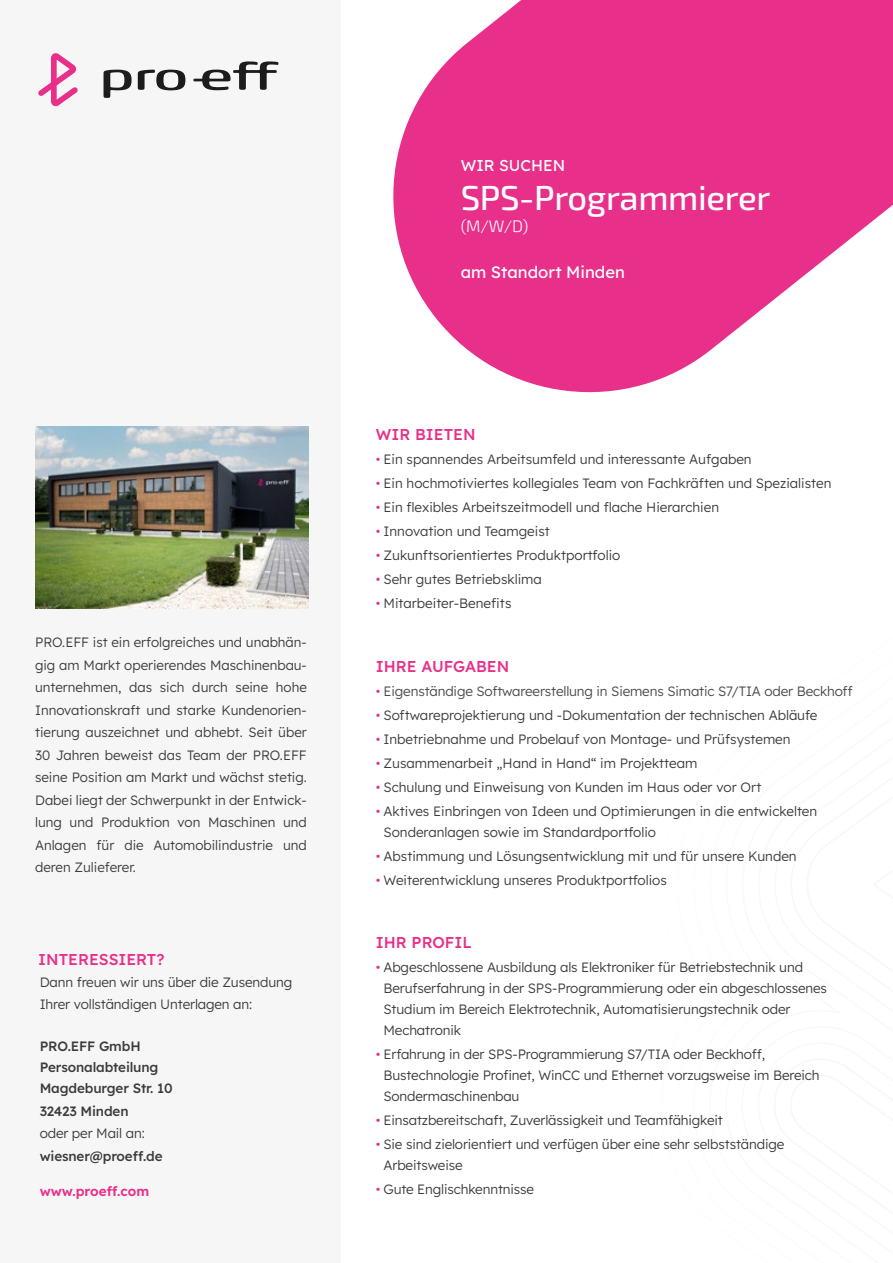
<style>
.page{position:relative;width:893px;height:1263px;background:#fff}
.page>*{position:absolute;margin:0;border:0;box-sizing:border-box;transform-origin:0 0}
.t1{font:500 34.5px "Exo 2";letter-spacing:-.01em;color:#fff}
.t2{font:300 16.65px "Exo 2";color:#fff}
.t3{font:16.5px "Lexend";color:#fff}
.t4{font:500 15.75px "Lexend";color:#e8308a}
.t5{font:15.75px "Lexend";color:#fff}
.t6{font:300 13.5px/22.5px "Lexend";letter-spacing:-.005em;color:#3c3c3b}
.t7{font:500 13.5px/21px "Lexend";letter-spacing:-.01em;color:#3c3c3b}
.t8{font:300 13.5px "Lexend";letter-spacing:-.01em;color:#4b4a4a}
.t9{font:600 13.5px "Lexend";color:#e8308a}
.s1{color:#e8308a}
</style>
<div class="page">
<div style="left:0;top:0;width:340px;height:1263px;background:#f7f6f7"></div>
<svg style="left:104px;top:70px;width:28px;height:28px"></svg>
<svg style="left:138px;top:70px;width:47px;height:20px"></svg>
<svg style="left:194px;top:61px;width:84px;height:29px"></svg>
<svg style="left:38px;top:53px;width:40px;height:53px"></svg>
<img style="left:35px;top:426px;width:273px;height:182px">
<svg style="left:393px;top:0;width:500px;height:393px;fill:#e8308a"></svg>
<p class="t6" style="left:35px;top:630px;width:273px;text-align:justify">PRO.EFF ist ein erfolgreiches und unabhän&shy;gig am Markt operierendes Maschinenbau&shy;unternehmen, das sich durch seine hohe Innovationskraft und starke Kundenorien&shy;tierung auszeichnet und abhebt. Seit über 30 Jahren beweist das Team der PRO.EFF seine Position am Markt und wächst stetig.<br>Dabei liegt der Schwerpunkt in der Entwick&shy;lung und Produktion von Maschinen und Anlagen für die Automobilindustrie und deren Zulieferer.</p>
<p class="t4" style="left:38px;top:948px;width:128px">INTERESSIERT?</p>
<p class="t6" style="left:40px;top:970px;width:254px">Dann freuen wir uns über die Zusendung<br>Ihrer vollständigen Unterlagen an:</p>
<p class="t7" style="left:40px;top:1035px;width:134px">PRO.EFF GmbH<br>Personalabteilung<br>Magdeburger Str. 10</p>
<p class="t7" style="left:40px;top:1100px;width:90px">32423 Minden</p>
<p class="t6" style="left:40px;top:1121px;width:107px">oder per Mail an:</p>
<p class="t7" style="left:40px;top:1145px;width:124px">wiesner@proeff.de</p>
<p class="t9" style="left:40px;top:1181px;width:111px">www.proeff.com</p>
<p class="t5" style="left:461px;top:154px;width:106px">WIR SUCHEN</p>
<h1 class="t1" style="left:461px;top:173px;width:311px">SPS-Programmierer</h1>
<p class="t2" style="left:461px;top:215px;width:69px">(M/W/D)</p>
<p class="t3" style="left:461px;top:260px;width:166px">am Standort Minden</p>
<p class="t4" style="left:376px;top:423px;width:101px">WIR BIETEN</p>
<p class="t6" style="left:376px;top:447px;width:377px"><span class="s1">•</span> Ein spannendes Arbeitsumfeld und interessante Aufgaben</p>
<p class="t6" style="left:376px;top:471px;width:457px"><span class="s1">•</span> Ein hochmotiviertes kollegiales Team von Fachkräften und Spezialisten</p>
<p class="t6" style="left:376px;top:495px;width:345px"><span class="s1">•</span> Ein flexibles Arbeitszeitmodell und flache Hierarchien</p>
<p class="t6" style="left:376px;top:519px;width:175px"><span class="s1">•</span> Innovation und Teamgeist</p>
<p class="t6" style="left:376px;top:543px;width:246px"><span class="s1">•</span> Zukunftsorientiertes Produktportfolio</p>
<p class="t6" style="left:376px;top:567px;width:167px"><span class="s1">•</span> Sehr gutes Betriebsklima</p>
<p class="t6" style="left:376px;top:591px;width:137px"><span class="s1">•</span> Mitarbeiter-Benefits</p>
<p class="t4" style="left:376px;top:655px;width:135px">IHRE AUFGABEN</p>
<p class="t8" style="left:376px;top:681px;width:478px"><span class="s1">•</span> Eigenständige Softwareerstellung in Siemens Simatic S7/TIA oder Beckhoff</p>
<p class="t6" style="left:376px;top:703px;width:443px"><span class="s1">•</span> Softwareprojektierung und -Dokumentation der technischen Abläufe</p>
<p class="t6" style="left:376px;top:727px;width:416px"><span class="s1">•</span> Inbetriebnahme und Probelauf von Montage- und Prüfsystemen</p>
<p class="t6" style="left:376px;top:751px;width:323px"><span class="s1">•</span> Zusammenarbeit „Hand in Hand“ im Projektteam</p>
<p class="t6" style="left:376px;top:775px;width:387px"><span class="s1">•</span> Schulung und Einweisung von Kunden im Haus oder vor Ort</p>
<p class="t6" style="left:383px;top:799px;width:435px;line-height:21px;text-indent:-8px"><span class="s1">•</span> Aktives Einbringen von Ideen und Optimierungen in die entwickelten<br>Sonderanlagen sowie im Standardportfolio</p>
<p class="t6" style="left:376px;top:844px;width:422px"><span class="s1">•</span> Abstimmung und Lösungsentwicklung mit und für unsere Kunden</p>
<p class="t6" style="left:376px;top:868px;width:292px"><span class="s1">•</span> Weiterentwicklung unseres Produktportfolios</p>
<p class="t4" style="left:376px;top:931px;width:97px">IHR PROFIL</p>
<p class="t6" style="left:383px;top:956px;width:445px;line-height:21px;text-indent:-8px"><span class="s1">•</span> Abgeschlossene Ausbildung als Elektroniker für Betriebstechnik und Berufserfahrung in der SPS-Programmierung oder ein abgeschlossenes Studium im Bereich Elektrotechnik, Automatisierungstechnik oder Mechatronik</p>
<p class="t6" style="left:383px;top:1043px;width:438px;line-height:21px;text-indent:-8px"><span class="s1">•</span> Erfahrung in der SPS-Programmierung S7/TIA oder Beckhoff,<br>Bustechnologie Profinet, WinCC und Ethernet vorzugsweise im Bereich<br>Sondermaschinenbau</p>
<p class="t6" style="left:376px;top:1108px;width:348px"><span class="s1">•</span> Einsatzbereitschaft, Zuverlässigkeit und Teamfähigkeit</p>
<p class="t6" style="left:383px;top:1133px;width:402px;line-height:21px;text-indent:-8px"><span class="s1">•</span> Sie sind zielorientiert und verfügen über eine sehr selbstständige<br>Arbeitsweise</p>
<p class="t6" style="left:376px;top:1177px;width:160px"><span class="s1">•</span> Gute Englischkenntnisse</p>
</div>
